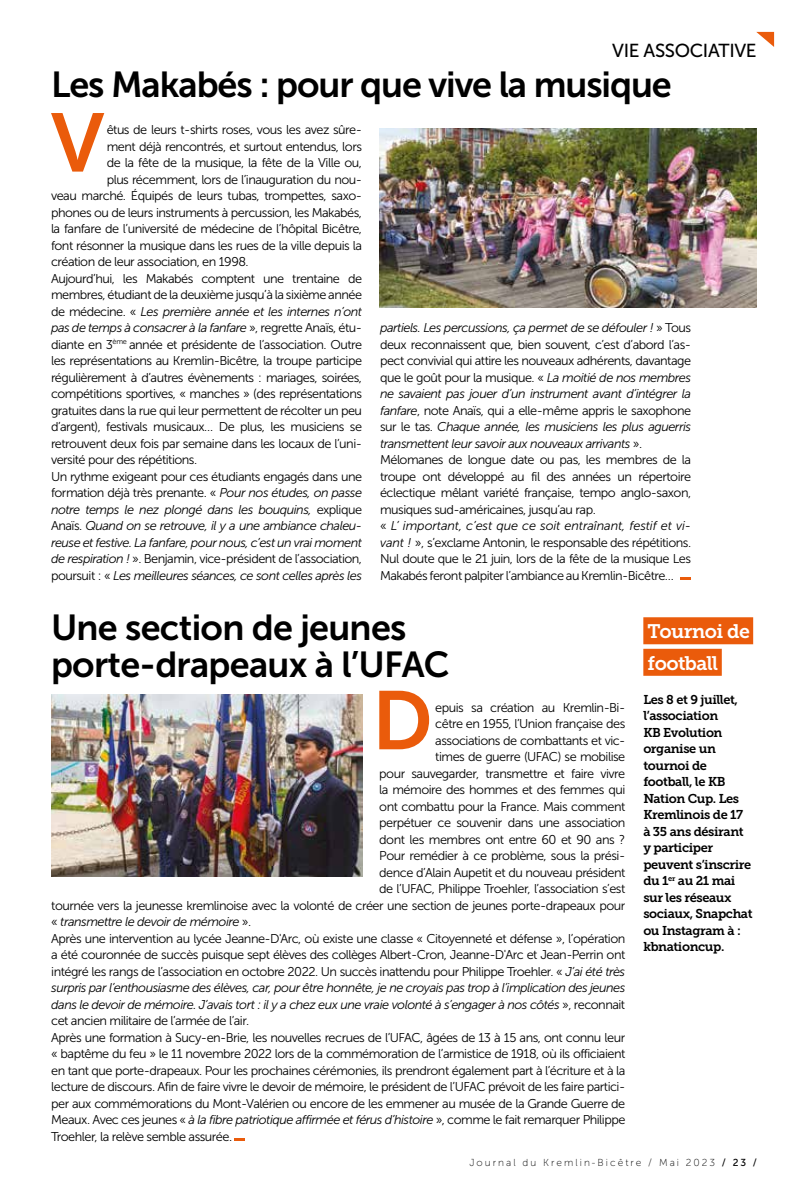
<style>
.page{position:relative;width:808px;height:1191px;background:#fff}
.page>*{position:absolute;margin:0;border:0;box-sizing:border-box;transform-origin:0 0}
.t1{font:82.5px "Museo Sans 700";color:#ea5b0b}
.t2{font:36px/37.5px "Museo Sans 700";letter-spacing:-.025em;color:#000}
.t3{font:19.5px/31.5px "Museo Slab 700";letter-spacing:-.03em;color:#fff}
.t4{font:18.75px "Museo Sans 500";letter-spacing:-.02em;color:#000}
.t5{font:12.75px/16.5px "Museo Sans 300";letter-spacing:-.04em;color:#000}
.t6{font:italic 12.75px "Museo Sans 300";letter-spacing:-.04em;color:#000}
.t7{font:12.75px/16.5px "Museo Slab 700";letter-spacing:-.03em;color:#000}
.t8{font:10.2px "Museo Sans 100";letter-spacing:.2em;color:#000}
.s1{font-style:normal}
.s2{font-style:italic}
.s3{font-family:"Museo Sans 500"}
</style>
<div class="page">
<svg style="left:756px;top:32px;width:18px;height:15px"></svg>
<svg style="left:235px;top:1138px;width:10px;height:3px"></svg>
<div style="left:643px;top:617px;width:110px;height:27px;background:#ea5b0b"></div>
<div style="left:643px;top:649px;width:79px;height:27px;background:#ea5b0b"></div>
<svg style="left:680px;top:577px;width:11px;height:3px"></svg>
<img style="left:379px;top:129px;width:377px;height:178px">
<img style="left:51px;top:694px;width:311px;height:183px">
<h3 class="t4" style="left:612px;top:40px;width:146px">VIE ASSOCIATIVE</h3>
<h2 class="t2" style="left:51px;top:65px;width:622px">Les Makabés : pour que vive la musique</h2>
<h1 class="t1" style="left:51px;top:97px;width:55px">V</h1>
<p class="t5" style="left:107px;top:121px;width:257px">êtus de leurs t-shirts roses, vous les avez sûre-</p>
<p class="t5" style="left:107px;top:138px;width:257px">ment déjà rencontrés, et surtout entendus, lors</p>
<p class="t5" style="left:107px;top:154px;width:257px">de la fête de la musique, la fête de la Ville ou,</p>
<p class="t5" style="left:107px;top:171px;width:257px">plus récemment, lors de l’inauguration du nou-</p>
<p class="t5" style="left:51px;top:187px;width:313px">veau marché. Équipés de leurs tubas, trompettes, saxo-</p>
<p class="t5" style="left:51px;top:204px;width:312px">phones ou de leurs instruments à percussion, les Makabés,</p>
<p class="t5" style="left:51px;top:220px;width:312px">la fanfare de l’université de médecine de l’hôpital Bicêtre,</p>
<p class="t5" style="left:51px;top:237px;width:313px">font résonner la musique dans les rues de la ville depuis la</p>
<p class="t5" style="left:51px;top:253px;width:199px">création de leur association, en 1998.</p>
<p class="t5" style="left:51px;top:270px;width:313px">Aujourd’hui, les Makabés comptent une trentaine de</p>
<p class="t5" style="left:51px;top:286px;width:313px">membres, étudiant de la deuxième jusqu’à la sixième année</p>
<p class="t6" style="left:51px;top:304px;width:313px"><span class="s1">de médecine. «</span> Les première année et les internes n’ont</p>
<p class="t6" style="left:51px;top:321px;width:312px">pas de temps à consacrer à la fanfare <span class="s1">», regrette Anaïs, étu-</span></p>
<p class="t5" style="left:51px;top:336px;width:313px">diante en 3<sup>ème</sup> année et présidente de l’association. Outre</p>
<p class="t5" style="left:51px;top:352px;width:312px">les représentations au Kremlin-Bicêtre, la troupe participe</p>
<p class="t5" style="left:51px;top:369px;width:313px">régulièrement à d’autres évènements : mariages, soirées,</p>
<p class="t5" style="left:51px;top:385px;width:312px">compétitions sportives, « manches » (des représentations</p>
<p class="t5" style="left:51px;top:402px;width:313px">gratuites dans la rue qui leur permettent de récolter un peu</p>
<p class="t5" style="left:51px;top:418px;width:313px">d’argent), festivals musicaux… De plus, les musiciens se</p>
<p class="t5" style="left:51px;top:435px;width:312px">retrouvent deux fois par semaine dans les locaux de l’uni-</p>
<p class="t5" style="left:51px;top:451px;width:148px">versité pour des répétitions.</p>
<p class="t5" style="left:51px;top:468px;width:313px">Un rythme exigeant pour ces étudiants engagés dans une</p>
<p class="t5" style="left:51px;top:484px;width:313px">formation déjà très prenante. « <span class="s2">Pour nos études, on passe</span></p>
<p class="t6" style="left:51px;top:502px;width:313px">notre temps le nez plongé dans les bouquins, <span class="s1">explique</span></p>
<p class="t6" style="left:51px;top:519px;width:313px"><span class="s1">Anaïs.</span> Quand on se retrouve, il y a une ambiance chaleu-</p>
<p class="t6" style="left:51px;top:535px;width:312px">reuse et festive. La fanfare, pour nous, c’est un vrai moment</p>
<p class="t5" style="left:51px;top:550px;width:313px"><span class="s2">de respiration !</span> ». Benjamin, vice-président de l’association,</p>
<p class="t6" style="left:51px;top:568px;width:313px"><span class="s1">poursuit : «</span> Les meilleures séances, ce sont celles après les</p>
<p class="t5" style="left:380px;top:319px;width:313px"><span class="s2">partiels. Les percussions, ça permet de se défouler !</span> » Tous deux reconnaissent que, bien souvent, c’est d’abord l’as&shy;pect convivial qui attire les nouveaux adhérents, davantage que le goût pour la musique. « <span class="s2">La moitié de nos membres ne savaient pas jouer d’un instrument avant d’intégrer la fanfare</span>, note Anaïs, qui a elle-même appris le saxophone sur le tas. <span class="s2">Chaque année, les musiciens les plus aguerris transmettent leur savoir aux nouveaux arrivants</span> ».<br>Mélomanes de longue date ou pas, les membres de la troupe ont développé au fil des années un répertoire éclectique mêlant variété française, tempo anglo-saxon, musiques sud-américaines, jusqu’au rap.<br>« <span class="s2">L’ important, c’est que ce soit entraînant, festif et vi&shy;vant !</span> », s’exclame Antonin, le responsable des répétitions.<br>Nul doute que le 21 juin, lors de la fête de la musique Les Makabés feront palpiter l’ambiance au Kremlin-Bicêtre…</p>
<h2 class="t2" style="left:51px;top:608px;width:400px">Une section de jeunes porte-drapeaux à l’UFAC</h2>
<h1 class="t1" style="left:372px;top:675px;width:62px">D</h1>
<p class="t5" style="left:435px;top:699px;width:192px">epuis sa création au Kremlin-Bi-</p>
<p class="t5" style="left:435px;top:715px;width:192px">cêtre en 1955, l’Union française des</p>
<p class="t5" style="left:435px;top:732px;width:192px">associations de combattants et vic-</p>
<p class="t5" style="left:435px;top:748px;width:192px">times de guerre (UFAC) se mobilise</p>
<p class="t5" style="left:379px;top:765px;width:247px">pour sauvegarder, transmettre et faire vivre</p>
<p class="t5" style="left:379px;top:781px;width:247px">la mémoire des hommes et des femmes qui</p>
<p class="t5" style="left:379px;top:798px;width:247px">ont combattu pour la France. Mais comment</p>
<p class="t5" style="left:379px;top:814px;width:247px">perpétuer ce souvenir dans une association</p>
<p class="t5" style="left:379px;top:831px;width:248px">dont les membres ont entre 60 et 90 ans ?</p>
<p class="t5" style="left:379px;top:847px;width:247px">Pour remédier à ce problème, sous la prési-</p>
<p class="t5" style="left:379px;top:864px;width:247px">dence d’Alain Aupetit et du nouveau président</p>
<p class="t5" style="left:379px;top:880px;width:248px">de l’UFAC, Philippe Troehler, l’association s’est</p>
<p class="t5" style="left:51px;top:897px;width:576px">tournée vers la jeunesse kremlinoise avec la volonté de créer une section de jeunes porte-drapeaux pour</p>
<p class="t6" style="left:51px;top:915px;width:201px"><span class="s1">«</span> transmettre le devoir de mémoire <span class="s1">».</span></p>
<p class="t5" style="left:51px;top:930px;width:576px">Après une intervention au lycée Jeanne-D'Arc, où existe une classe « Citoyenneté et défense », l’opération</p>
<p class="t5" style="left:51px;top:946px;width:576px">a été couronnée de succès puisque sept élèves des collèges Albert-Cron, Jeanne-D'Arc et Jean-Perrin ont</p>
<p class="t5" style="left:51px;top:963px;width:575px">intégré les rangs de l’association en octobre 2022. Un succès inattendu pour Philippe Troehler. « <span class="s2">J’ai été très</span></p>
<p class="t6" style="left:51px;top:981px;width:576px">surpris par l’enthousiasme des élèves, car, pour être honnête, je ne croyais pas trop à l’implication des jeunes</p>
<p class="t6" style="left:51px;top:997px;width:575px">dans le devoir de mémoire. J’avais tort : il y a chez eux une vraie volonté à s’engager à nos côtés <span class="s1">», reconnait</span></p>
<p class="t5" style="left:51px;top:1012px;width:199px">cet ancien militaire de l’armée de l’air.</p>
<p class="t5" style="left:51px;top:1029px;width:575px">Après une formation à Sucy-en-Brie, les nouvelles recrues de l’UFAC, âgées de 13 à 15 ans, ont connu leur</p>
<p class="t5" style="left:51px;top:1045px;width:576px">« baptême du feu » le 11 novembre 2022 lors de la commémoration de l’armistice de 1918, où ils officiaient</p>
<p class="t5" style="left:51px;top:1062px;width:576px">en tant que porte-drapeaux. Pour les prochaines cérémonies, ils prendront également part à l’écriture et à la</p>
<p class="t5" style="left:51px;top:1078px;width:576px">lecture de discours. Afin de faire vivre le devoir de mémoire, le président de l’UFAC prévoit de les faire partici-</p>
<p class="t5" style="left:51px;top:1095px;width:576px">per aux commémorations du Mont-Valérien ou encore de les emmener au musée de la Grande Guerre de</p>
<p class="t5" style="left:51px;top:1111px;width:576px">Meaux. Avec ces jeunes « <span class="s2">à la fibre patriotique affirmée et férus d’histoire</span> », comme le fait remarquer Philippe</p>
<p class="t5" style="left:51px;top:1128px;width:182px">Troehler, la relève semble assurée.</p>
<h3 class="t3" style="left:648px;top:616px;width:104px">Tournoi de football</h3>
<p class="t7" style="left:643px;top:691px;width:111px">Les 8 et 9 juillet, l’association<br>KB Evolution organise un tournoi de football, le KB<br>Nation Cup. Les<br>Kremlinois de 17 à 35 ans désirant y participer peuvent s’inscrire du 1<sup>er</sup> au 21 mai sur les réseaux sociaux, Snapchat ou Instagram à : kbnationcup.</p>
<p class="t8" style="left:469px;top:1156px;width:289px">Journal du Kremlin-Bicêtre / Mai 2023 <span class="s3">/ 23 /</span></p>
</div>
